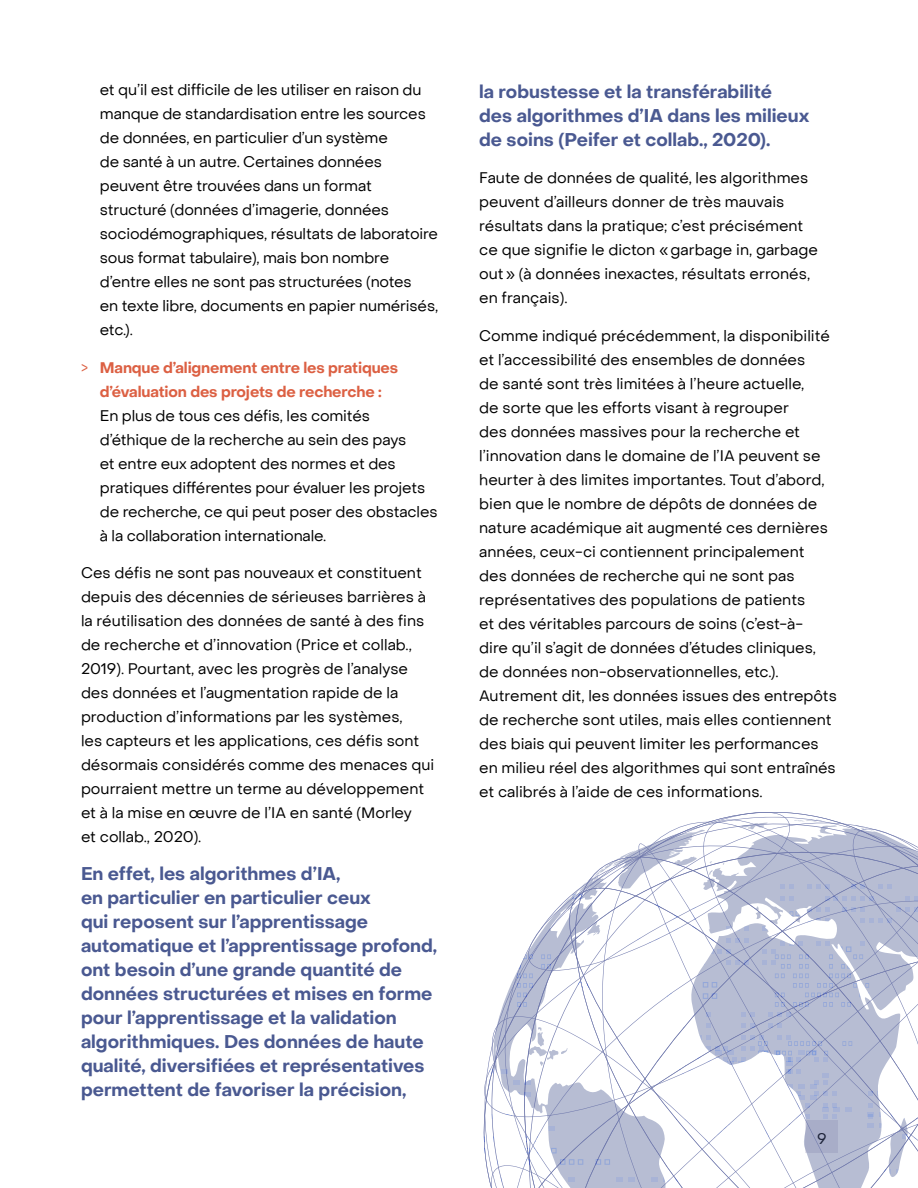
<style>
.page{position:relative;width:918px;height:1188px;background:#fff}
.page>*{position:absolute;margin:0;border:0;box-sizing:border-box;transform-origin:0 0}
.t1{font:700 18px/24px "PP Object Sans";color:#4a5991}
.t2{font:15px/24px "PP Object Sans";color:#000}
.t3{font:700 15px/24px "PP Object Sans";letter-spacing:-.01em;color:#dc6043;text-align:center}
.s1{font-weight:400}
</style>
<div class="page">
<svg style="left:483px;top:812px;width:435px;height:376px"></svg>
<p class="t2" style="left:100px;top:78px;width:340px">et qu’il est difficile de les utiliser en raison du manque de standardisation entre les sources de données, en particulier d’un système<br>de santé à un autre. Certaines données peuvent être trouvées dans un format structuré (données d’imagerie, données sociodémographiques, résultats de laboratoire sous format tabulaire), mais bon nombre d’entre elles ne sont pas structurées (notes<br>en texte libre, documents en papier numérisés, etc.).</p>
<p class="t3" style="left:81px;top:356px;width:319px"><span class="s1">&gt;</span> Manque d’alignement entre les pratiques d’évaluation des projets de recherche :</p>
<p class="t2" style="left:100px;top:403px;width:339px">En plus de tous ces défis, les comités d’éthique de la recherche au sein des pays<br>et entre eux adoptent des normes et des pratiques différentes pour évaluer les projets de recherche, ce qui peut poser des obstacles à la collaboration internationale.</p>
<p class="t2" style="left:81px;top:561px;width:355px">Ces défis ne sont pas nouveaux et constituent depuis des décennies de sérieuses barrières à la réutilisation des données de santé à des fins de recherche et d’innovation (Price et collab., 2019). Pourtant, avec les progrès de l’analyse des données et l’augmentation rapide de la production d’informations par les systèmes,<br>les capteurs et les applications, ces défis sont désormais considérés comme des menaces qui pourraient mettre un terme au développement et à la mise en œuvre de l’IA en santé (Morley<br>et collab., 2020).</p>
<p class="t1" style="left:81px;top:862px;width:358px">En effet, les algorithmes d’IA,<br>en particulier en particulier ceux<br>qui reposent sur l’apprentissage automatique et l’apprentissage profond, ont besoin d’une grande quantité de données structurées et mises en forme pour l’apprentissage et la validation algorithmiques. Des données de haute qualité, diversifiées et représentatives permettent de favoriser la précision,</p>
<p class="t1" style="left:479px;top:80px;width:332px">la robustesse et la transférabilité des algorithmes d’IA dans les milieux de soins (Peifer et collab., 2020).</p>
<p class="t2" style="left:479px;top:166px;width:340px">Faute de données de qualité, les algorithmes peuvent d’ailleurs donner de très mauvais résultats dans la pratique; c’est précisément ce que signifie le dicton «garbage in, garbage out» (à données inexactes, résultats erronés, en français).</p>
<p class="t2" style="left:479px;top:324px;width:359px">Comme indiqué précédemment, la disponibilité et l’accessibilité des ensembles de données<br>de santé sont très limitées à l’heure actuelle,<br>de sorte que les efforts visant à regrouper<br>des données massives pour la recherche et l’innovation dans le domaine de l’IA peuvent se heurter à des limites importantes. Tout d’abord, bien que le nombre de dépôts de données de nature académique ait augmenté ces dernières années, ceux-ci contiennent principalement<br>des données de recherche qui ne sont pas représentatives des populations de patients<br>et des véritables parcours de soins (c’est-à-<br>dire qu’il s’agit de données d’études cliniques, de données non-observationnelles, etc.).<br>Autrement dit, les données issues des entrepôts de recherche sont utiles, mais elles contiennent des biais qui peuvent limiter les performances en milieu réel des algorithmes qui sont entraînés et calibrés à l’aide de ces informations.</p>
<p class="t2" style="left:817px;top:1127px;width:11px">9</p>
</div>
